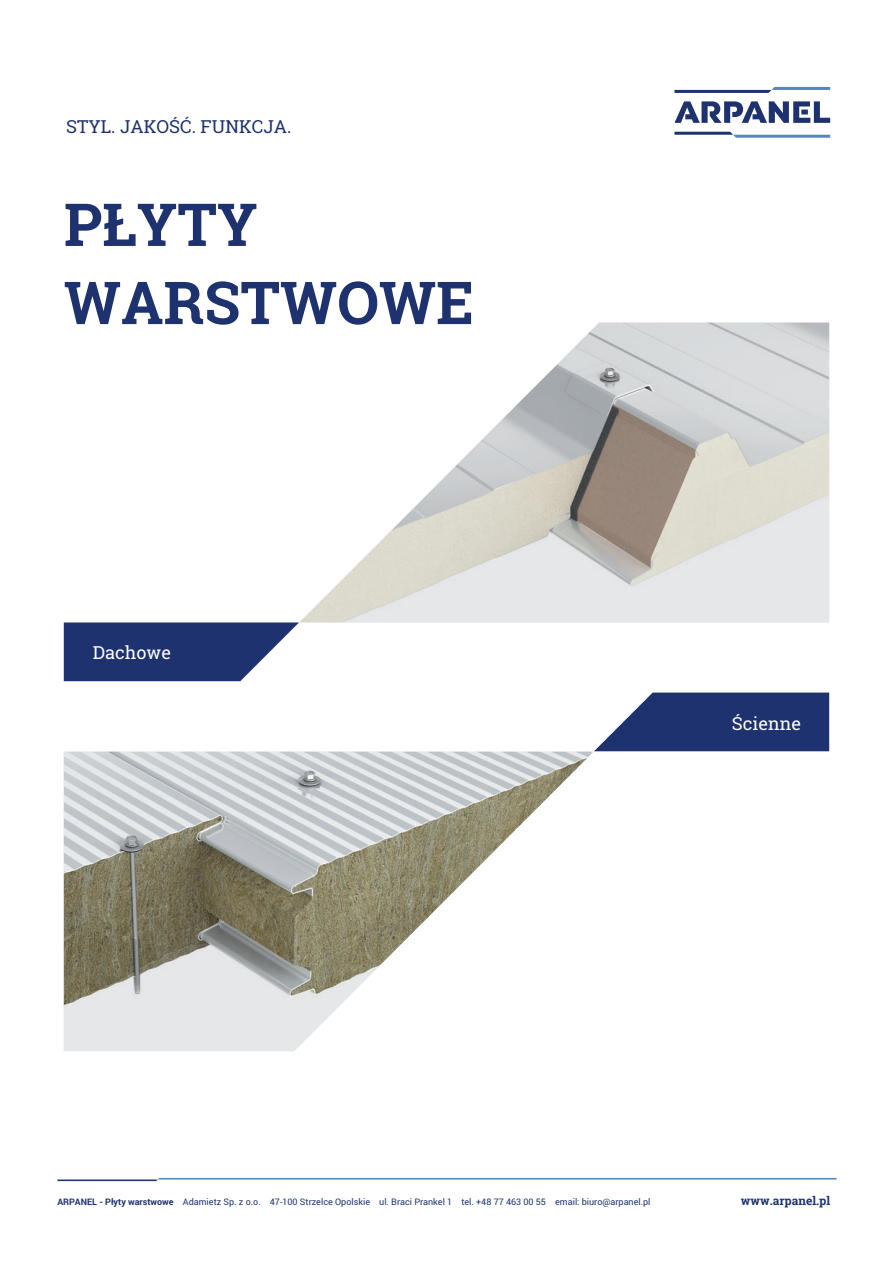
<style>
.page{position:relative;width:893px;height:1263px;background:#fff}
.page>*{position:absolute;margin:0;border:0;box-sizing:border-box;transform-origin:0 0}
.t1{font:700 59.25px/78.2px "Roboto Slab";color:#1d326f}
.t2{font:18px "Roboto Slab";color:#1d326f}
.t3{font:18px "Roboto Slab";color:#fff}
.t4{font:700 12px "Roboto Slab";color:#1d326f}
.t5{font:9px "Roboto";color:#1d326f}
.s1{font-weight:700}
</style>
<div class="page">
<svg style="left:57px;top:1178px;width:779px;height:3px"></svg>
<svg style="left:674px;top:101px;width:156px;height:22px"></svg>
<svg style="left:674px;top:132px;width:156px;height:6px"></svg>
<svg style="left:674px;top:87px;width:156px;height:6px"></svg>
<svg style="left:64px;top:622px;width:235px;height:59px"></svg>
<img style="left:300px;top:323px;width:529px;height:299px">
<svg style="left:594px;top:692px;width:235px;height:59px"></svg>
<img style="left:64px;top:751px;width:530px;height:300px">
<h2 class="t2" style="left:66px;top:115px;width:227px">STYL. JAKOŚĆ. FUNKCJA.</h2>
<h1 class="t1" style="left:64px;top:184px;width:411px">PŁYTY<br>WARSTWOWE</h1>
<h2 class="t3" style="left:93px;top:640px;width:80px">Dachowe</h2>
<h2 class="t3" style="left:732px;top:711px;width:71px">Ścienne</h2>
<p class="t5" style="left:57px;top:1195px;width:595px"><span class="s1">ARPANEL - Płyty warstwowe</span> Adamietz Sp. z o.o. 47-100 Strzelce Opolskie ul. Braci Prankel 1 tel. +48 77 463 00 55 email: biuro@arpanel.pl</p>
<h3 class="t4" style="left:741px;top:1192px;width:91px">www.arpanel.pl</h3>
</div>
